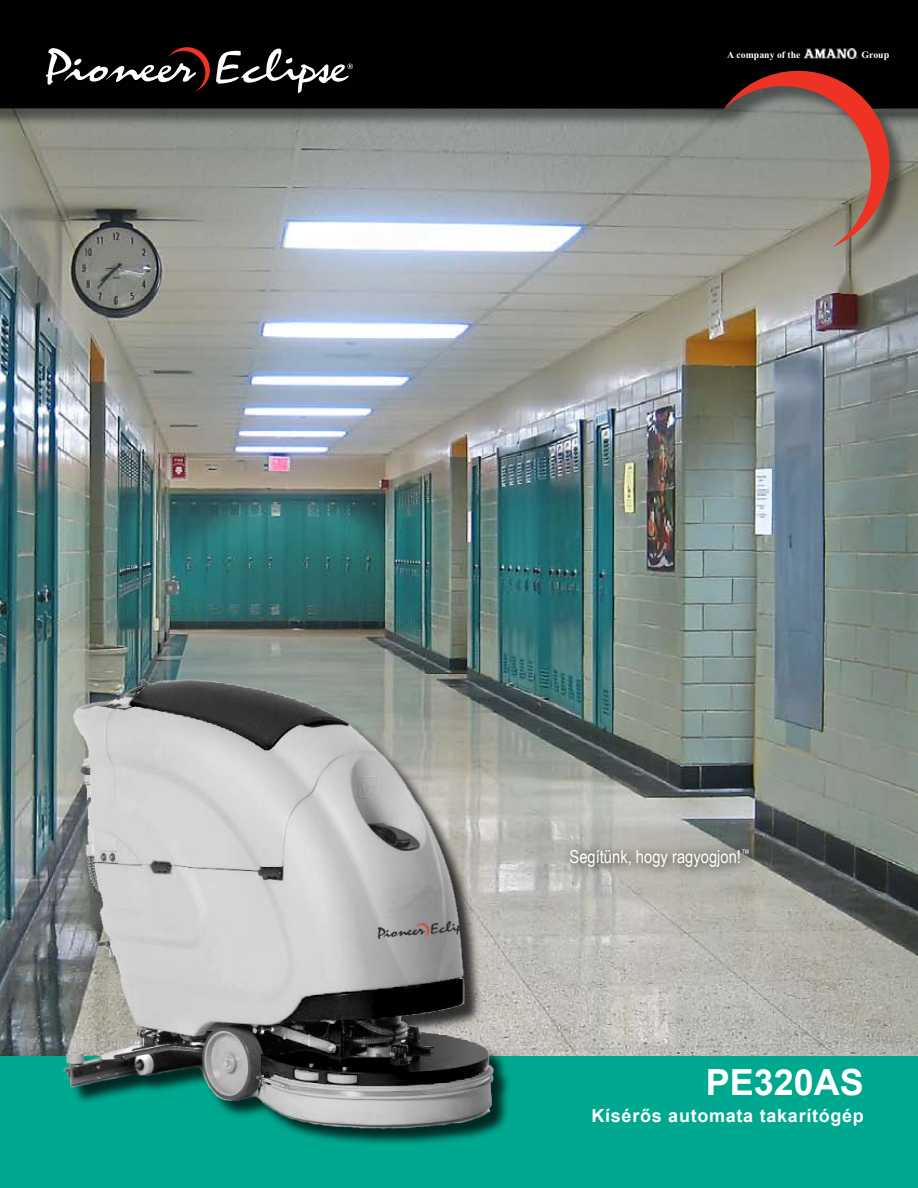
<style>
.page{position:relative;width:918px;height:1188px;background:#fff}
.page>*{position:absolute;margin:0;border:0;box-sizing:border-box;transform-origin:0 0}
.t1{font:700 36px "Arial";color:#fff}
.t2{font:700 18px "Arial";letter-spacing:.04em;color:#fff}
.t3{font:18px "Arial Narrow";color:#fff}
.t4{font:700 9.75px "Times New Roman";color:#fff}
.s1{font-size:10.2px}
</style>
<div class="page">
<img style="left:0;top:265px;width:918px;height:791px">
<div style="left:0;top:1056px;width:918px;height:132px;background:#00a88f"></div>
<div style="left:66px;top:681px;width:446px;height:468px;background:#000;opacity:.75"></div>
<img style="left:64px;top:679px;width:430px;height:452px">
<svg style="left:559px;top:839px;width:202px;height:42px;background:#a1a19a"></svg>
<div style="left:0;top:0;width:918px;height:265px;background:#000;opacity:.44"></div>
<div style="left:0;top:0;width:918px;height:109px;background:#010101"></div>
<svg style="left:164px;top:47px;width:46px;height:46px"></svg>
<div style="left:161px;top:51px;width:44px;height:44px;background:#010101;border-radius:50%"></div>
<svg style="left:46px;top:48px;width:150px;height:37px"></svg>
<svg style="left:216px;top:48px;width:137px;height:45px"></svg>
<img style="left:805px;top:49px;width:53px;height:9px">
<svg style="left:724px;top:71px;width:165px;height:176px;background:#8f746b"></svg>
<p class="t4" style="left:727px;top:48px;width:75px">A company of the</p>
<p class="t4" style="left:862px;top:48px;width:29px">Grou<span class="s1">p</span></p>
<p class="t3" style="left:570px;top:844px;width:182px">Segítünk, hogy ragyogjon!<sup>™</sup></p>
<h1 class="t1" style="left:706px;top:1059px;width:160px">PE320AS</h1>
<p class="t2" style="left:591px;top:1104px;width:274px">Kísérős automata takarítógép</p>
</div>
